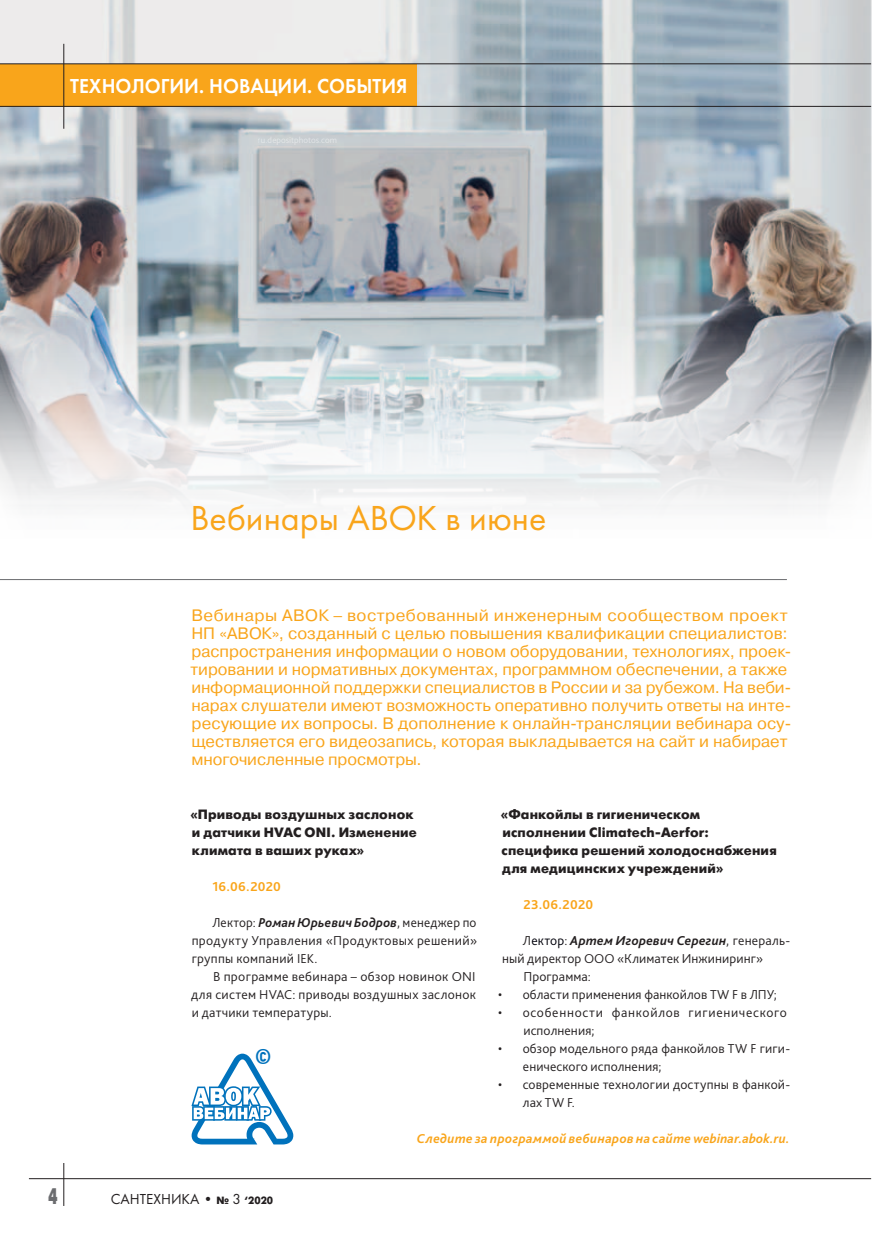
<style>
.page{position:relative;width:872px;height:1234px;background:#fff}
.page>*{position:absolute;margin:0;border:0;box-sizing:border-box;transform-origin:0 0}
.t1{font:36px "Futura";color:#f9a51b}
.t2{font:22.5px "Futura Futuris X";color:#6c6d70;scale:.6 1}
.t3{font:700 21.45px "PF Din Text Cond Pro";color:#0072bc}
.t4{font:21px "Futura Demi";color:#fff;scale:.95 1}
.t5{font:16.5px/18px "Pragmatica";color:#f9a51b}
.t6{font:15px "Futura";color:#231f20}
.t7{font:300 13.5px/18px "Bliss Pro";letter-spacing:.01em;color:#231f20;text-align:justify}
.t8{font:700 13.5px/18px "Futura Futuris";letter-spacing:.015em;color:#231f20}
.t9{font:italic 700 13.5px "Bliss Pro";letter-spacing:.02em;color:#f9a51b}
.t10{font:300 13.5px/18px "Bliss Pro";letter-spacing:.055em;color:#231f20}
.t11{font:italic 700 13.5px "Bliss Pro";letter-spacing:.015em;color:#231f20}
.t12{font:700 13.5px "Bliss Pro";letter-spacing:.02em;color:#f9a51b}
.s1{font-weight:700;font-style:italic}
.s2{font-weight:300;font-style:normal}
.s3{font-weight:300;font-style:normal;color:#00000a}
.s4{font-family:"Futura Futuris";font-weight:700;font-size:10.5px}
</style>
<div class="page">
<img style="left:0;top:0;width:871px;height:509px">
<div style="left:0;top:64px;width:417px;height:42px;background:#f9a51b"></div>
<hr style="left:29px;top:1177px;width:842px;height:1px;background:#231f20">
<hr style="left:63px;top:1162px;width:1px;height:43px;background:#231f20">
<hr style="left:0;top:63px;width:871px;height:1px;background:#231f20">
<hr style="left:0;top:106px;width:871px;height:1px;background:#231f20">
<hr style="left:63px;top:44px;width:1px;height:85px;background:#231f20">
<hr style="left:0;top:579px;width:787px;height:1px;background:#6c6d70">
<svg style="left:191px;top:1053px;width:102px;height:91px"></svg>
<p class="t4" style="left:70px;top:73px;width:356px">ТЕХНОЛОГИИ. НОВАЦИИ. СОБЫТИЯ</p>
<h1 class="t1" style="left:190px;top:497px;width:357px">Вебинары АВОК в июне</h1>
<p class="t5" style="left:191px;top:606px;width:602px">Вебинары АВОК – востребованный инженерным сообществом проект НП «АВОК», созданный с целью повышения квалификации специалистов: распространения информации о новом оборудовании, технологиях, проек&shy;тировании и нормативных документах, программном обеспечении, а также информационной поддержки специалистов в России и за рубежом. На веби&shy;нарах слушатели имеют возможность оперативно получить ответы на инте&shy;ресующие их вопросы. В дополнение к онлайн-трансляции вебинара осу&shy;ществляется его видеозапись, которая выкладывается на сайт и набирает многочисленные просмотры.</p>
<p class="t8" style="left:190px;top:805px;width:228px">«Приводы воздушных заслонок и датчики HVAC ONI. Изменение климата в ваших руках»</p>
<p class="t12" style="left:212px;top:877px;width:70px">16.06.2020</p>
<p class="t7" style="left:192px;top:912px;width:287px;text-indent:21px">Лектор: <span class="s1">Роман Юрьевич Бодров</span>, менеджер по продукту Управления «Продуктовых решений» группы компаний IEK.</p>
<p class="t7" style="left:191px;top:966px;width:286px;text-indent:22px">В программе вебинара – обзор новинок ONI для систем HVAC: приводы воздушных заслонок и датчики температуры.</p>
<h3 class="t3" style="left:255px;top:1042px;width:18px">©</h3>
<p class="t8" style="left:501px;top:805px;width:277px">«Фанкойлы в гигиеническом исполнении Climatech-Aerfor: специфика решений холодоснабжения для медицинских учреждений»</p>
<p class="t12" style="left:523px;top:895px;width:71px">23.06.2020</p>
<p class="t11" style="left:523px;top:931px;width:269px"><span class="s2">Л</span><span class="s3">ектор</span><span class="s2">:</span> Артем Игоревич Серегин<span class="s2">, генераль-</span></p>
<p class="t7" style="left:502px;top:948px;width:263px">ный директор ООО «Климатек Инжиниринг»</p>
<p class="t7" style="left:523px;top:966px;width:69px">Программа:</p>
<p class="t7" style="left:498px;top:984px;width:280px">• области применения фанкойлов TW F в ЛПУ;</p>
<p class="t10" style="left:523px;top:1002px;width:265px;text-indent:-25px">• особенности фанкойлов гигиенического исполнения;</p>
<p class="t7" style="left:523px;top:1038px;width:269px;text-indent:-25px">• обзор модельного ряда фанкойлов TW F гиги&shy;енического исполнения;</p>
<p class="t7" style="left:523px;top:1074px;width:269px;text-indent:-25px">• современные технологии доступны в фанкой&shy;лах TW F.</p>
<h2 class="t2" style="left:48px;top:1181px;width:17px">4</h2>
<p class="t6" style="left:111px;top:1190px;width:164px">САНТЕХНИКА • <span class="s4">№</span> 3 <span class="s4">‘2020</span></p>
<p class="t9" style="left:417px;top:1129px;width:374px">Следите за программой вебинаров на сайте webinar.abok.ru.</p>
</div>
